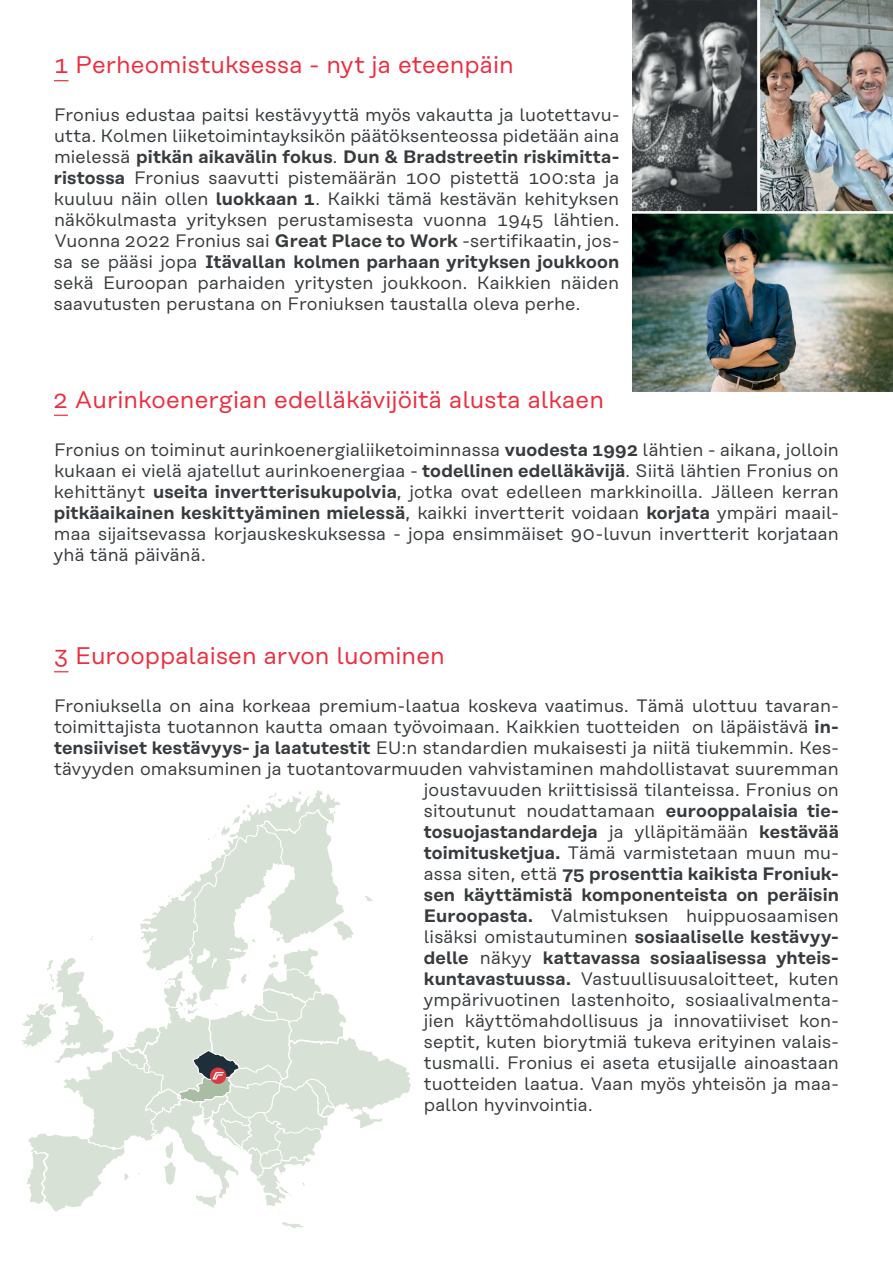
<style>
.page{position:relative;width:893px;height:1263px;background:#fff}
.page>*{position:absolute;margin:0;border:0;box-sizing:border-box;transform-origin:0 0}
.t1{font:24px "Rational Text";letter-spacing:.005em;color:#ee2c3d}
.t2{font:18px/21px "Rational Text";letter-spacing:.005em;color:#373b3e;text-align:justify}
.t3{font:600 18px "Rational Text";letter-spacing:.005em;color:#373b3e}
.s1{font-weight:600}
.s2{font-weight:400}
</style>
<div class="page">
<svg style="left:54px;top:80px;width:15px;height:1px"></svg>
<svg style="left:54px;top:415px;width:14px;height:1px"></svg>
<svg style="left:54px;top:671px;width:15px;height:1px"></svg>
<img style="left:632px;top:0;width:261px;height:391px">
<svg style="left:21px;top:790px;width:390px;height:438px"></svg>
<h1 class="t1" style="left:54px;top:51px;width:461px">1 Perheomistuksessa - nyt ja eteenpäin</h1>
<p class="t2" style="left:54px;top:104px;width:567px">Fronius edustaa paitsi kestävyyttä myös vakautta ja luotettavu&shy;utta. Kolmen liiketoimintayksikön päätöksenteossa pidetään aina mielessä <span class="s1">pitkän aikavälin fokus</span>. <span class="s1">Dun &amp; Bradstreetin riskimitta&shy;ristossa</span> Fronius saavutti pistemäärän 100 pistettä 100:sta ja kuuluu näin ollen <span class="s1">luokkaan 1</span>. Kaikki tämä kestävän kehityksen näkökulmasta yrityksen perustamisesta vuonna 1945 lähtien.<br>Vuonna 2022 Fronius sai <span class="s1">Great Place to Work</span> -sertifikaatin, jos&shy;sa se pääsi jopa <span class="s1">Itävallan kolmen parhaan yrityksen joukkoon </span>sekä Euroopan parhaiden yritysten joukkoon. Kaikkien näiden saavutusten perustana on Froniuksen taustalla oleva perhe.</p>
<h1 class="t1" style="left:54px;top:386px;width:552px">2 Aurinkoenergian edelläkävijöitä alusta alkaen</h1>
<p class="t2" style="left:54px;top:439px;width:786px">Fronius on toiminut aurinkoenergialiiketoiminnassa <span class="s1">vuodesta 1992</span> lähtien - aikana, jolloin kukaan ei vielä ajatellut aurinkoenergiaa - <span class="s1">todellinen edelläkävijä</span>. Siitä lähtien Fronius on kehittänyt <span class="s1">useita invertterisukupolvia</span>, jotka ovat edelleen markkinoilla. Jälleen kerran <span class="s1">pitkäaikainen keskittyäminen mielessä</span>, kaikki invertterit voidaan <span class="s1">korjata</span> ympäri maail&shy;maa sijaitsevassa korjauskeskuksessa - jopa ensimmäiset 90-luvun invertterit korjataan yhä tänä päivänä.</p>
<h1 class="t1" style="left:54px;top:642px;width:392px">3 Eurooppalaisen arvon luominen</h1>
<p class="t2" style="left:54px;top:695px;width:786px">Froniuksella on aina korkeaa premium-laatua koskeva vaatimus. Tämä ulottuu tavaran-</p>
<p class="t2" style="left:54px;top:716px;width:786px">toimittajista tuotannon kautta omaan työvoimaan. Kaikkien tuotteiden on läpäistävä <span class="s1">in-</span></p>
<p class="t2" style="left:54px;top:737px;width:786px"><span class="s1">tensiiviset kestävyys- ja laatutestit</span> EU:n standardien mukaisesti ja niitä tiukemmin. Kes-</p>
<p class="t2" style="left:54px;top:758px;width:786px">tävyyden omaksuminen ja tuotantovarmuuden vahvistaminen mahdollistavat suuremman</p>
<p class="t2" style="left:424px;top:779px;width:417px">joustavuuden kriittisissä tilanteissa. Fronius on</p>
<p class="t2" style="left:424px;top:800px;width:417px">sitoutunut noudattamaan <span class="s1">eurooppalaisia tie-</span></p>
<p class="t3" style="left:424px;top:821px;width:417px">tosuojastandardeja <span class="s2">ja ylläpitämään</span> kestävää</p>
<p class="t2" style="left:424px;top:842px;width:417px"><span class="s1">toimitusketjua.</span> Tämä varmistetaan muun mu-</p>
<p class="t3" style="left:424px;top:863px;width:417px"><span class="s2">assa siten, että</span> 75 prosenttia kaikista Froniuk-</p>
<p class="t3" style="left:424px;top:884px;width:417px">sen käyttämistä komponenteista on peräisin</p>
<p class="t2" style="left:424px;top:905px;width:417px"><span class="s1">Euroopasta.</span> Valmistuksen huippuosaamisen</p>
<p class="t3" style="left:424px;top:926px;width:417px"><span class="s2">lisäksi omistautuminen</span> sosiaaliselle kestävyy-</p>
<p class="t3" style="left:424px;top:947px;width:417px">delle <span class="s2">näkyy</span> kattavassa sosiaalisessa yhteis-</p>
<p class="t2" style="left:424px;top:968px;width:417px"><span class="s1">kuntavastuussa.</span> Vastuullisuusaloitteet, kuten</p>
<p class="t2" style="left:424px;top:989px;width:417px">ympärivuotinen lastenhoito, sosiaalivalmenta-</p>
<p class="t2" style="left:424px;top:1010px;width:417px">jien käyttömahdollisuus ja innovatiiviset kon-</p>
<p class="t2" style="left:424px;top:1031px;width:417px">septit, kuten biorytmiä tukeva erityinen valais-</p>
<p class="t2" style="left:424px;top:1052px;width:417px">tusmalli. Fronius ei aseta etusijalle ainoastaan</p>
<p class="t2" style="left:424px;top:1073px;width:417px">tuotteiden laatua. Vaan myös yhteisön ja maa-</p>
<p class="t2" style="left:424px;top:1094px;width:170px">pallon hyvinvointia.</p>
</div>
